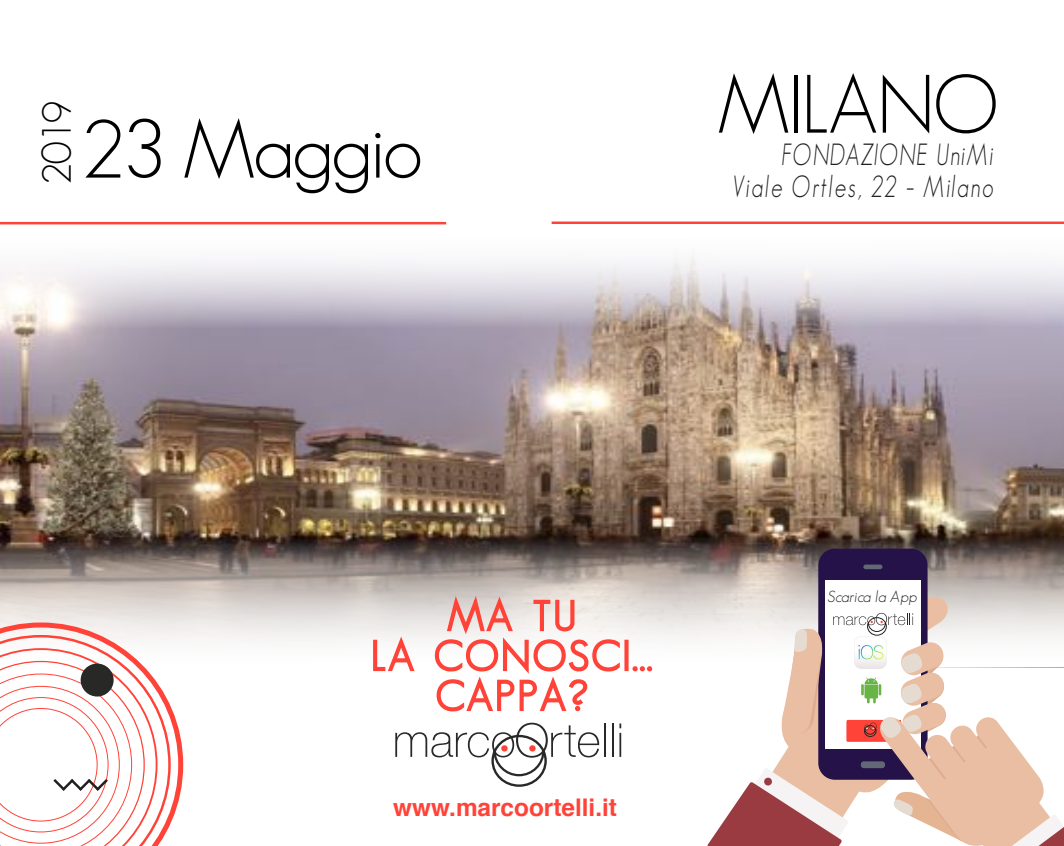
<style>
.page{position:relative;width:1064px;height:846px;background:#fff}
.page>*{position:absolute;margin:0;border:0;box-sizing:border-box;transform-origin:0 0}
.t1{font:300 80.75px "Geosans";letter-spacing:-.03em;color:#000}
.t2{font:300 40px "Geosans";color:#000}
.t3{font:italic 300 30px/32px "Geosans";letter-spacing:.085em;color:#231f20;text-align:right;scale:.75 1}
.t4{font:700 24.25px "Helvetica";color:#ff4338}
.t5{font:italic 300 15.75px "Geosans";color:#231f20}
</style>
<div class="page">
<hr style="left:0;top:222px;width:446px;height:2px;background:#ff4338">
<hr style="left:551px;top:221px;width:512px;height:3px;background:#ff4338">
<img style="left:0;top:329px;width:1063px;height:205px">
<svg style="left:0;top:256px;width:1063px;height:73px"></svg>
<svg style="left:0;top:534px;width:1063px;height:136px;background:#a59c97"></svg>
<div style="left:818px;top:549px;width:109px;height:231px;background:#251248;border-radius:17px"></div>
<div style="left:825px;top:580px;width:95px;height:169px;background:#fff"></div>
<div style="left:863px;top:564px;width:19px;height:5px;background:#606974;border-radius:2px"></div>
<svg style="left:707px;top:595px;width:356px;height:251px"></svg>
<svg style="left:869px;top:723px;width:6px;height:7px"></svg>
<hr style="left:603px;top:723px;width:2px;height:34px;background:#282827">
<hr style="left:611px;top:723px;width:2px;height:34px;background:#282827">
<hr style="left:619px;top:733px;width:2px;height:24px;background:#282827">
<svg style="left:395px;top:723px;width:204px;height:54px"></svg>
<svg style="left:372px;top:633px;width:44px;height:39px"></svg>
<div style="left:624px;top:640px;width:4px;height:31px;border:2px solid #ff4338"></div>
<svg style="left:631px;top:665px;width:22px;height:7px"></svg>
<svg style="left:433px;top:592px;width:187px;height:120px"></svg>
<svg style="left:0;top:622px;width:183px;height:200px"></svg>
<svg style="left:0;top:635px;width:171px;height:211px"></svg>
<svg style="left:0;top:648px;width:157px;height:198px"></svg>
<h2 class="t2" style="left:35px;top:185px;width:86px;rotate:-90deg">2019</h2>
<h1 class="t1" style="left:80px;top:105px;width:344px">23 Maggio</h1>
<h1 class="t1" style="left:716px;top:60px;width:283px">MILANO</h1>
<p class="t3" style="left:732px;top:138px;width:349px">FONDAZIONE UniMi<br>Viale Ortles, 22 – Milano</p>
<p class="t4" style="left:393px;top:797px;width:225px">www.marcoortelli.it</p>
<p class="t5" style="left:827px;top:588px;width:91px">Scarica la App</p>
</div>
